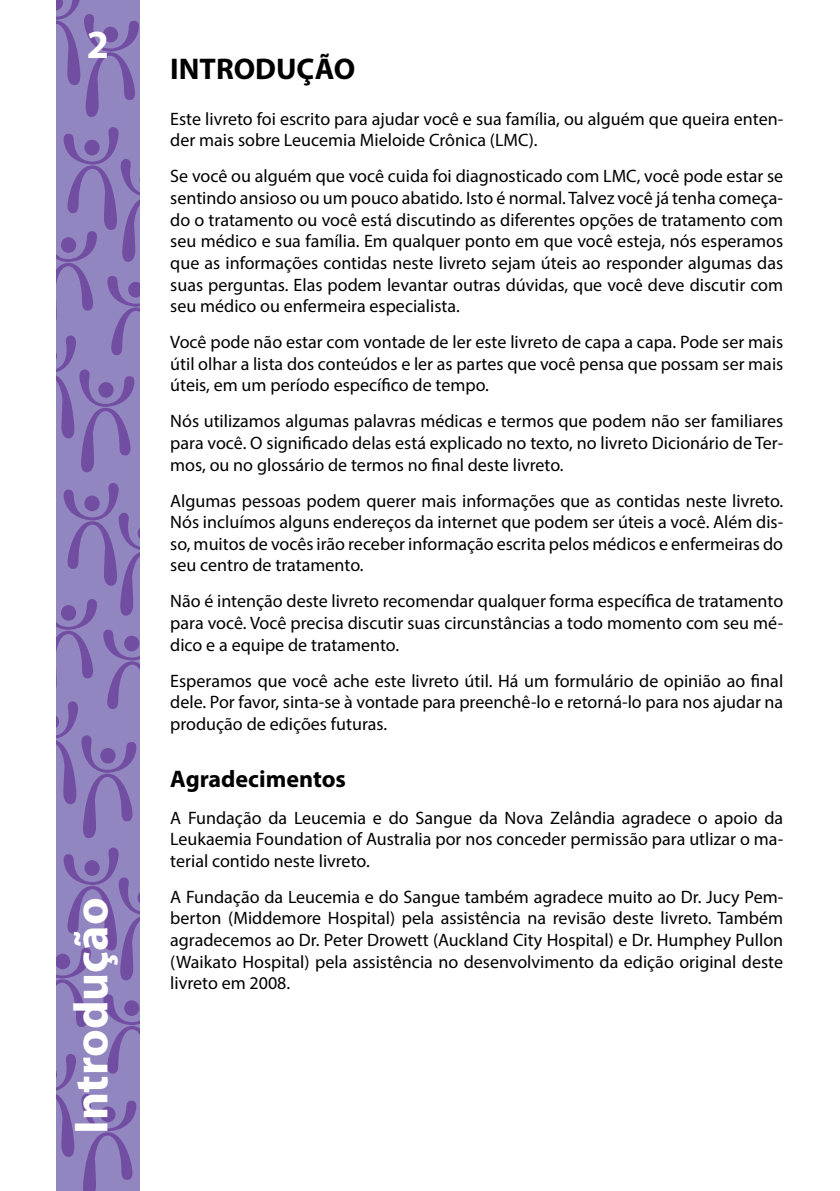
<style>
.page{position:relative;width:840px;height:1191px;background:#fff}
.page>*{position:absolute;margin:0;border:0;box-sizing:border-box;transform-origin:0 0}
.t1{font:700 48px "Myriad Pro";color:#fff}
.t2{font:700 40px "Myriad Pro";color:#fff}
.t3{font:700 30px "Myriad Pro";color:#000}
.t4{font:700 24px "Myriad Pro";color:#000}
.t5{font:18px/21.6px "Myriad Pro";color:#000;text-align:justify}
</style>
<div class="page">
<div style="left:57px;top:0;width:83px;height:1191px;background:#9186bf"></div>
<svg style="left:57px;top:483px;width:83px;height:355px"></svg>
<svg style="left:57px;top:127px;width:83px;height:345px"></svg>
<svg style="left:57px;top:0;width:82px;height:117px"></svg>
<svg style="left:57px;top:847px;width:83px;height:344px"></svg>
<h2 class="t2" style="left:87px;top:19px;width:24px">2</h2>
<h1 class="t1" style="left:60px;top:1134px;width:238px;rotate:-90deg">Introdução</h1>
<h3 class="t3" style="left:170px;top:50px;width:186px">INTRODUÇÃO</h3>
<p class="t5" style="left:170px;top:108px;width:614px">Este livreto foi escrito para ajudar você e sua família, ou alguém que queira enten&shy;der mais sobre Leucemia Mieloide Crônica (LMC).</p>
<p class="t5" style="left:170px;top:165px;width:614px">Se você ou alguém que você cuida foi diagnosticado com LMC, você pode estar se sentindo ansioso ou um pouco abatido. Isto é normal. Talvez você já tenha começa&shy;do o tratamento ou você está discutindo as diferentes opções de tratamento com seu médico e sua família. Em qualquer ponto em que você esteja, nós esperamos que as informações contidas neste livreto sejam úteis ao responder algumas das suas perguntas. Elas podem levantar outras dúvidas, que você deve discutir com seu médico ou enfermeira especialista.</p>
<p class="t5" style="left:170px;top:331px;width:614px">Você pode não estar com vontade de ler este livreto de capa a capa. Pode ser mais útil olhar a lista dos conteúdos e ler as partes que você pensa que possam ser mais úteis, em um período específico de tempo.</p>
<p class="t5" style="left:170px;top:410px;width:614px">Nós utilizamos algumas palavras médicas e termos que podem não ser familiares para você. O significado delas está explicado no texto, no livreto Dicionário de Ter&shy;mos, ou no glossário de termos no final deste livreto.</p>
<p class="t5" style="left:170px;top:489px;width:614px">Algumas pessoas podem querer mais informações que as contidas neste livreto.<br>Nós incluímos alguns endereços da internet que podem ser úteis a você. Além dis&shy;so, muitos de vocês irão receber informação escrita pelos médicos e enfermeiras do seu centro de tratamento.</p>
<p class="t5" style="left:170px;top:590px;width:614px">Não é intenção deste livreto recomendar qualquer forma específica de tratamento para você. Você precisa discutir suas circunstâncias a todo momento com seu mé&shy;dico e a equipe de tratamento.</p>
<p class="t5" style="left:170px;top:669px;width:614px">Esperamos que você ache este livreto útil. Há um formulário de opinião ao final dele. Por favor, sinta-se à vontade para preenchê-lo e retorná-lo para nos ajudar na produção de edições futuras.</p>
<h3 class="t4" style="left:170px;top:763px;width:177px">Agradecimentos</h3>
<p class="t5" style="left:170px;top:806px;width:614px">A Fundação da Leucemia e do Sangue da Nova Zelândia agradece o apoio da Leukaemia Foundation of Australia por nos conceder permissão para utlizar o ma&shy;terial contido neste livreto.</p>
<p class="t5" style="left:170px;top:885px;width:614px">A Fundação da Leucemia e do Sangue também agradece muito ao Dr. Jucy Pem&shy;berton (Middemore Hospital) pela assistência na revisão deste livreto. Também agradecemos ao Dr. Peter Drowett (Auckland City Hospital) e Dr. Humphey Pullon (Waikato Hospital) pela assistência no desenvolvimento da edição original deste livreto em 2008.</p>
</div>
